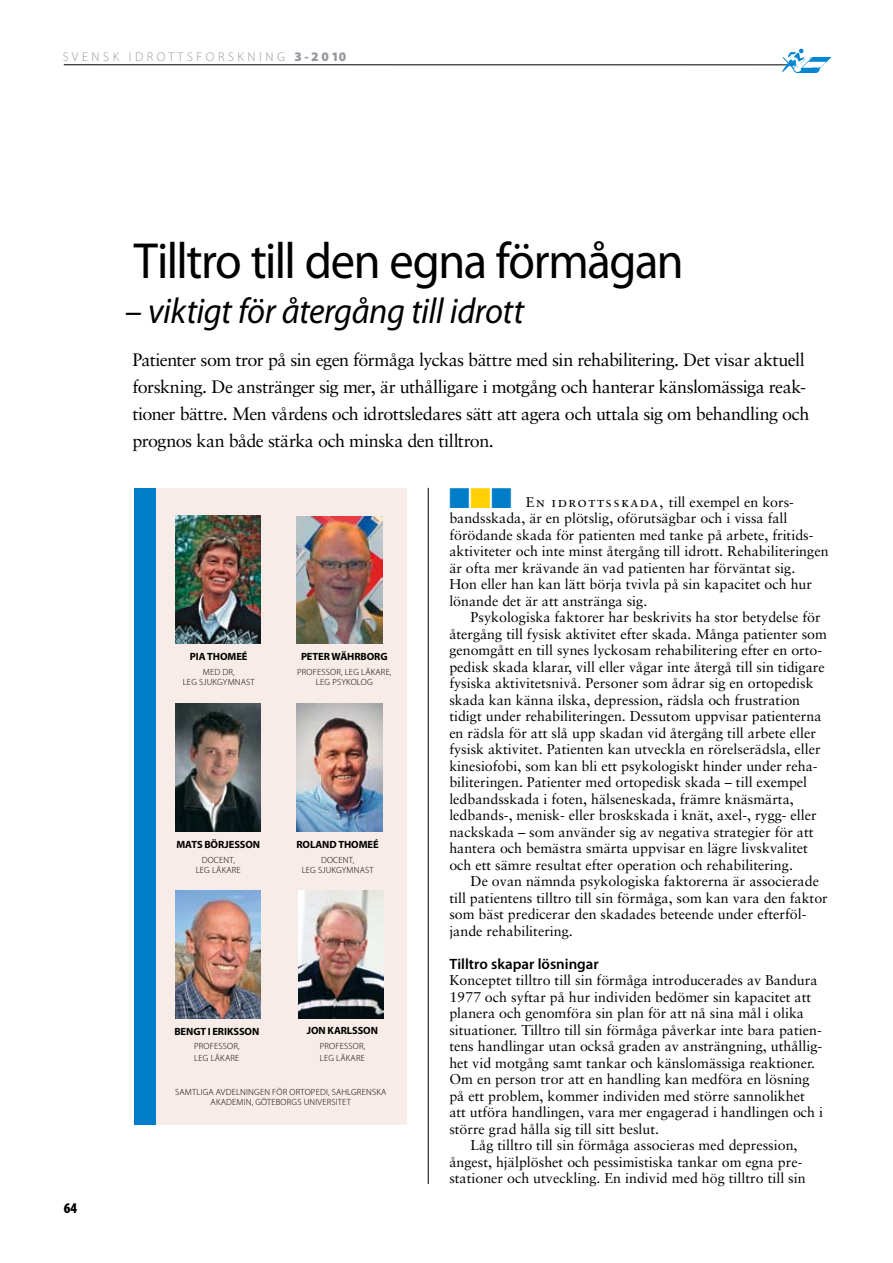
<style>
.page{position:relative;width:893px;height:1263px;background:#fff}
.page>*{position:absolute;margin:0;border:0;box-sizing:border-box;transform-origin:0 0}
.t1{font:51px "Myriad Pro";letter-spacing:-.03em;color:#000;scale:.95 1}
.t2{font:italic 36px "Myriad Pro";letter-spacing:-.015em;color:#000;scale:.95 1}
.t3{font:18px/27px "Sabon";letter-spacing:-.03em;color:#000}
.t4{font:600 15px "Myriad Pro";color:#000}
.t5{font:900 condensed 15px "Myriad Pro";color:#000}
.t6{font:14.25px/16.5px "Sabon";color:#000}
.t7{font:300 12.75px "Myriad Pro";color:#94989e}
.t8{font:700 10.5px "Myriad Pro";letter-spacing:-.005em;color:#000}
.t9{font:300 9px/10.5px "Myriad Pro";letter-spacing:.02em;color:#000;text-align:center}
.s1{font-weight:900;font-size:13.05px}
.s2{color:#007dc9}
.s3{color:#ffd104}
.s4{font-family:"Sabon Roman SC"}
</style>
<div class="page">
<hr style="left:64px;top:64px;width:722px;height:1px;background:#000">
<img style="left:779px;top:48px;width:51px;height:24px">
<hr style="left:428px;top:488px;width:1px;height:696px;background:#000">
<div style="left:153px;top:488px;width:254px;height:636px;background:#f7ece7"></div>
<div style="left:134px;top:488px;width:21px;height:636px;background:#007dc9"></div>
<img style="left:298px;top:890px;width:85px;height:128px">
<img style="left:176px;top:516px;width:85px;height:127px">
<img style="left:297px;top:704px;width:85px;height:127px">
<img style="left:176px;top:891px;width:85px;height:127px">
<img style="left:297px;top:516px;width:85px;height:128px">
<img style="left:175px;top:704px;width:85px;height:128px">
<p class="t7" style="left:63px;top:49px;width:285px">S V E N S K I D R O T T S F O R S K N I N G <span class="s1">3 - 2 0 10</span></p>
<h1 class="t1" style="left:134px;top:233px;width:580px">Tilltro till den egna förmågan</h1>
<h2 class="t2" style="left:125px;top:288px;width:422px">– viktigt för återgång till idrott</h2>
<p class="t3" style="left:133px;top:346px;width:678px">Patienter som tror på sin egen förmåga lyckas bättre med sin rehabilitering. Det visar aktuell forskning. De anstränger sig mer, är uthålligare i motgång och hanterar känslomässiga reak&shy;tioner bättre. Men vårdens och idrottsledares sätt att agera och uttala sig om behandling och prognos kan både stärka och minska den tilltron.</p>
<p class="t5" style="left:64px;top:1199px;width:15px">64</p>
<p class="t8" style="left:190px;top:650px;width:59px">PIA THOMEÉ</p>
<p class="t9" style="left:183px;top:666px;width:69px">MED DR,<br>LEG SJUKGYMNAST</p>
<p class="t8" style="left:301px;top:650px;width:88px">PETER WÄHRBORG</p>
<p class="t9" style="left:297px;top:666px;width:11px">PROFESSOR</p>
<p class="t9" style="left:316px;top:666px;width:77px;text-align:left;text-indent:25px">, LEG LÄKARE,<br>LEG PSYKO LOG</p>
<p class="t8" style="left:176px;top:838px;width:85px">MATS BÖRJESSON</p>
<p class="t9" style="left:196px;top:854px;width:42px">DOCENT,<br>LEG LÄKARE</p>
<p class="t8" style="left:297px;top:838px;width:84px">ROLAND THOMEÉ</p>
<p class="t9" style="left:302px;top:854px;width:69px">DOCENT,<br>LEG SJUKGYMNAST</p>
<p class="t8" style="left:307px;top:1024px;width:73px">JON KARLSSON</p>
<p class="t9" style="left:320px;top:1041px;width:11px">PROFESSOR</p>
<p class="t9" style="left:364px;top:1041px;width:3px">,</p>
<p class="t9" style="left:320px;top:1053px;width:42px">LEG LÄKARE</p>
<p class="t8" style="left:174px;top:1025px;width:87px">BENGT I ERIKSSON</p>
<p class="t9" style="left:194px;top:1041px;width:11px">PROFESSOR</p>
<p class="t9" style="left:238px;top:1041px;width:3px">,</p>
<p class="t9" style="left:194px;top:1053px;width:42px">LEG LÄKARE</p>
<p class="t9" style="left:175px;top:1087px;width:71px">SAMTLIGA AVDE LNINGEN</p>
<p class="t9" style="left:272px;top:1087px;width:24px">FÖR ORTO</p>
<p class="t9" style="left:311px;top:1087px;width:47px">PEDI, SAHLGRENSK</p>
<p class="t9" style="left:381px;top:1087px;width:7px">A</p>
<p class="t9" style="left:211px;top:1097px;width:77px">AKADEMIN, GÖTEBORGS</p>
<p class="t9" style="left:304px;top:1097px;width:11px">UNIVERSITET</p>
<p class="t6" style="left:449px;top:493px;width:381px"><span class="s2">■</span><span class="s3">■</span><span class="s2">■</span> <span class="s4">En idrottsskada</span>, till exempel en kors&shy;bandsskada, är en plötslig, oförutsägbar och i vissa fall förödande skada för patienten med tanke på arbete, fritids&shy;aktiviteter och inte minst återgång till idrott. Rehabiliteringen är ofta mer krävande än vad patienten har förväntat sig.<br>Hon eller han kan lätt börja tvivla på sin kapacitet och hur lönande det är att anstränga sig.</p>
<p class="t6" style="left:449px;top:609px;width:379px;text-indent:21px">Psykologiska faktorer har beskrivits ha stor betydelse för återgång till fysisk aktivitet efter skada. Många patienter som genomgått en till synes lyckosam rehabilitering efter en orto&shy;pedisk skada klarar, vill eller vågar inte återgå till sin tidigare fysiska aktivitetsnivå. Personer som ådrar sig en ortopedisk skada kan känna ilska, depression, rädsla och frustration tidigt under rehabiliteringen. Dessutom uppvisar patienterna en rädsla för att slå upp skadan vid återgång till arbete eller fysisk aktivitet. Patienten kan utveckla en rörelserädsla, eller kinesiofobi, som kan bli ett psykologiskt hinder under reha&shy;biliteringen. Patienter med ortopedisk skada – till exempel ledbandsskada i foten, hälseneskada, främre knäsmärta, ledbands-, menisk- eller broskskada i knät, axel-, rygg- eller nackskada – som använder sig av negativa strategier för att hantera och bemästra smärta uppvisar en lägre livskvalitet och ett sämre resultat efter operation och rehabilitering.</p>
<p class="t6" style="left:449px;top:873px;width:380px;text-indent:21px">De ovan nämnda psykologiska faktorerna är associerade till patientens tilltro till sin förmåga, som kan vara den faktor som bäst predicerar den skadades beteende under efterföl&shy;jande rehabilitering.</p>
<p class="t4" style="left:449px;top:955px;width:151px">Tilltro skapar lösningar</p>
<p class="t6" style="left:449px;top:972px;width:370px">Konceptet tilltro till sin förmåga introducerades av Bandura</p>
<p class="t6" style="left:449px;top:988px;width:363px">1977 och syftar på hur individen bedömer sin kapacitet att</p>
<p class="t6" style="left:449px;top:1005px;width:356px">planera och genomföra sin plan för att nå sina mål i olika</p>
<p class="t6" style="left:449px;top:1021px;width:374px">situationer. Tilltro till sin förmåga påverkar inte bara patien-</p>
<p class="t6" style="left:449px;top:1038px;width:374px">tens handlingar utan också graden av ansträngning, uthållig-</p>
<p class="t6" style="left:449px;top:1054px;width:367px">het vid motgång samt tankar och känslomässiga reaktioner.</p>
<p class="t6" style="left:449px;top:1071px;width:362px">Om en person tror att en handling kan medföra en lösning</p>
<p class="t6" style="left:449px;top:1087px;width:357px">på ett problem, kommer individen med större sannolikhet</p>
<p class="t6" style="left:449px;top:1104px;width:375px">att utföra handlingen, vara mer engagerad i handlingen och i</p>
<p class="t6" style="left:449px;top:1120px;width:211px">större grad hålla sig till sitt beslut.</p>
<p class="t6" style="left:471px;top:1137px;width:328px">Låg tilltro till sin förmåga associeras med depression,</p>
<p class="t6" style="left:449px;top:1153px;width:355px">ångest, hjälplöshet och pessimistiska tankar om egna pre-</p>
<p class="t6" style="left:449px;top:1170px;width:358px">stationer och utveckling. En individ med hög tilltro till sin</p>
</div>
